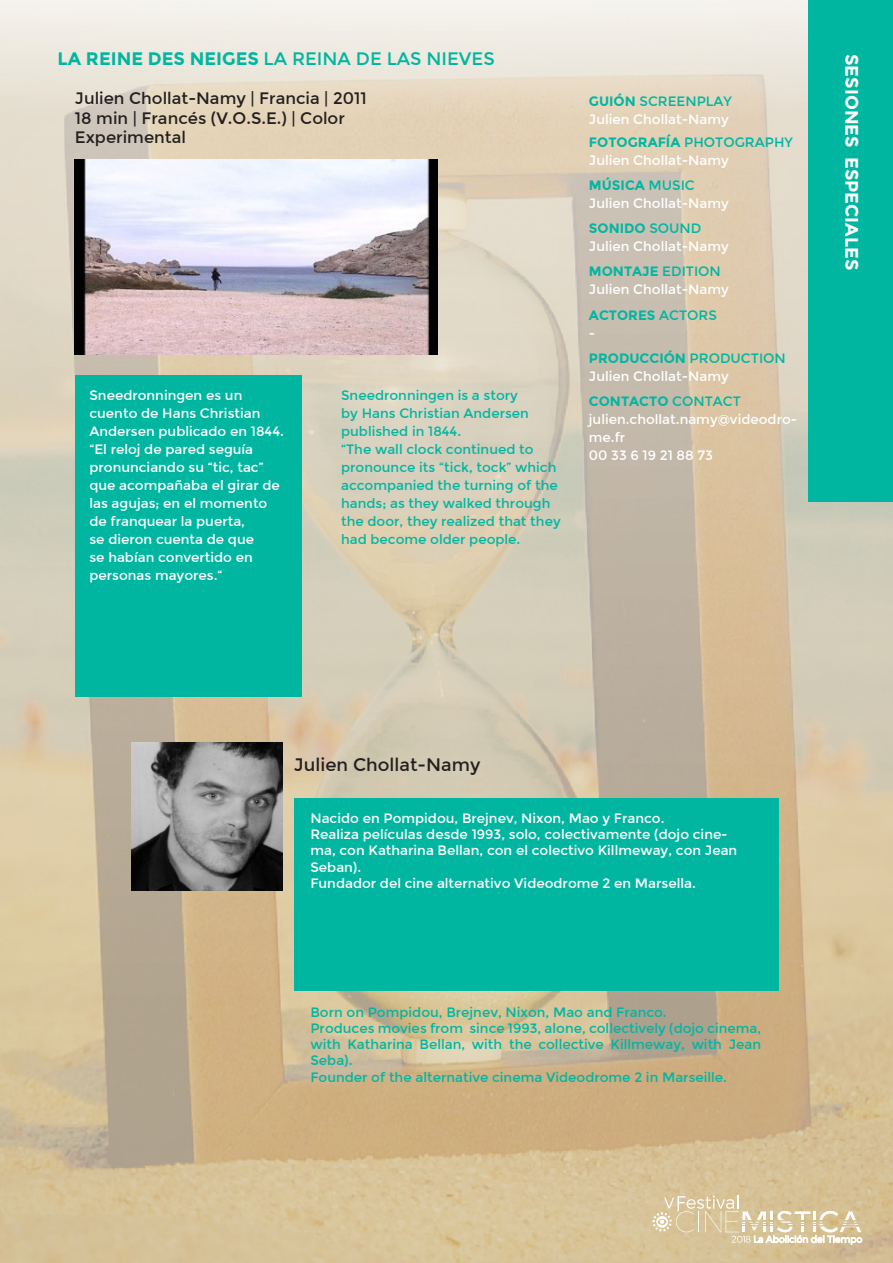
<style>
.page{position:relative;width:893px;height:1263px;background:#fff}
.page>*{position:absolute;margin:0;border:0;box-sizing:border-box;transform-origin:0 0}
.t1{font:18px "Montserrat";color:#00b6a1}
.t2{font:18px "Montserrat";color:#231f20}
.t3{font:700 18px "Montserrat";color:#fff}
.t4{font:16.5px "Montserrat";color:#231f20}
.t5{font:13.5px/18px "Montserrat";color:#fff}
.t6{font:13.5px/18px "Montserrat";color:#00b6a1}
.t7{font:700 13.5px "Montserrat";color:#00b6a1}
.s1{font-weight:700}
.s2{font-weight:400}
</style>
<div class="page">
<img style="left:0;top:0;width:893px;height:1263px">
<div style="left:809px;top:0;width:84px;height:501px;background:#00b6a1"></div>
<img style="left:75px;top:159px;width:363px;height:195px">
<img style="left:132px;top:742px;width:150px;height:149px">
<div style="left:75px;top:375px;width:227px;height:322px;background:#00b6a1"></div>
<div style="left:294px;top:798px;width:484px;height:192px;background:#00b6a1"></div>
<svg style="left:652px;top:1195px;width:210px;height:49px;background:#dccba6"></svg>
<p class="t1" style="left:58px;top:48px;width:439px"><span class="s1">LA REINE DES NEIGES</span> LA REINA DE LAS NIEVES</p>
<p class="t4" style="left:75px;top:89px;width:293px">Julien Chollat-Namy | Francia | 2011</p>
<p class="t4" style="left:75px;top:109px;width:271px">18 min | Francés (V.O.S.E.) | Color</p>
<p class="t4" style="left:75px;top:129px;width:113px">Experimental</p>
<p class="t5" style="left:89px;top:386px;width:196px">Sneedronningen es un cuento de Hans Christian<br>Andersen publicado en 1844.</p>
<p class="t5" style="left:89px;top:440px;width:192px">“El reloj de pared seguía pronunciando su “tic, tac” que acompañaba el girar de las agujas; en el momento de franquear la puerta,<br>se dieron cuenta de que<br>se habían convertido en personas mayores.“</p>
<p class="t6" style="left:341px;top:386px;width:189px">Sneedronningen is a story by Hans Christian Andersen published in 1844.</p>
<p class="t6" style="left:341px;top:440px;width:221px">“The wall clock continued to pronounce its “tick, tock” which accompanied the turning of the hands; as they walked through the door, they realized that they had become older people.</p>
<p class="t6" style="left:589px;top:93px;width:145px"><span class="s1">GUIÓN</span> SCREENPLAY</p>
<p class="t5" style="left:589px;top:111px;width:141px">Julien Chollat-Namy</p>
<p class="t6" style="left:589px;top:133px;width:205px"><span class="s1">FOTOGRAFÍA</span> PHOTOGRAPHY</p>
<p class="t5" style="left:589px;top:151px;width:141px">Julien Chollat-Namy</p>
<p class="t7" style="left:589px;top:177px;width:107px">MÚSICA <span class="s2">MUSIC</span></p>
<p class="t5" style="left:589px;top:194px;width:141px">Julien Chollat-Namy</p>
<p class="t7" style="left:589px;top:220px;width:114px">SONIDO <span class="s2">SOUND</span></p>
<p class="t5" style="left:589px;top:237px;width:141px">Julien Chollat-Namy</p>
<p class="t7" style="left:589px;top:263px;width:133px">MONTAJE <span class="s2">EDITION</span></p>
<p class="t5" style="left:589px;top:281px;width:141px">Julien Chollat-Namy</p>
<p class="t7" style="left:589px;top:307px;width:130px">ACTORES <span class="s2">ACTORS</span></p>
<p class="t5" style="left:589px;top:324px;width:8px">-</p>
<p class="t7" style="left:589px;top:350px;width:198px">PRODUCCIÓN <span class="s2">PRODUCTION</span></p>
<p class="t5" style="left:589px;top:367px;width:141px">Julien Chollat-Namy</p>
<p class="t7" style="left:589px;top:393px;width:154px">CONTACTO <span class="s2">CONTACT</span></p>
<p class="t5" style="left:589px;top:410px;width:210px">julien.chollat.namy@videodro&shy;me.fr</p>
<p class="t5" style="left:589px;top:446px;width:125px">00 33 6 19 21 88 73</p>
<p class="t3" style="left:862px;top:54px;width:218px;rotate:90deg">SESIONES ESPECIALES</p>
<p class="t2" style="left:294px;top:755px;width:188px">Julien Chollat-Namy</p>
<p class="t5" style="left:310px;top:809px;width:356px">Nacido en Pompidou, Brejnev, Nixon, Mao y Franco.</p>
<p class="t5" style="left:310px;top:826px;width:428px;line-height:16.2px">Realiza películas desde 1993, solo, colectivamente (dojo cine&shy;ma, con Katharina Bellan, con el colectivo Killmeway, con Jean<br>Seban).</p>
<p class="t5" style="left:310px;top:874px;width:387px">Fundador del cine alternativo Videodrome 2 en Marsella.</p>
<p class="t6" style="left:310px;top:1003px;width:358px">Born on Pompidou, Brejnev, Nixon, Mao and Franco.</p>
<p class="t6" style="left:310px;top:1020px;width:452px;line-height:16.2px;text-align:justify">Produces movies from since 1993, alone, collectively (dojo cinema, with Katharina Bellan, with the collective Killmeway, with Jean Seba).</p>
<p class="t6" style="left:310px;top:1068px;width:418px">Founder of the alternative cinema Videodrome 2 in Marseille.</p>
</div>
